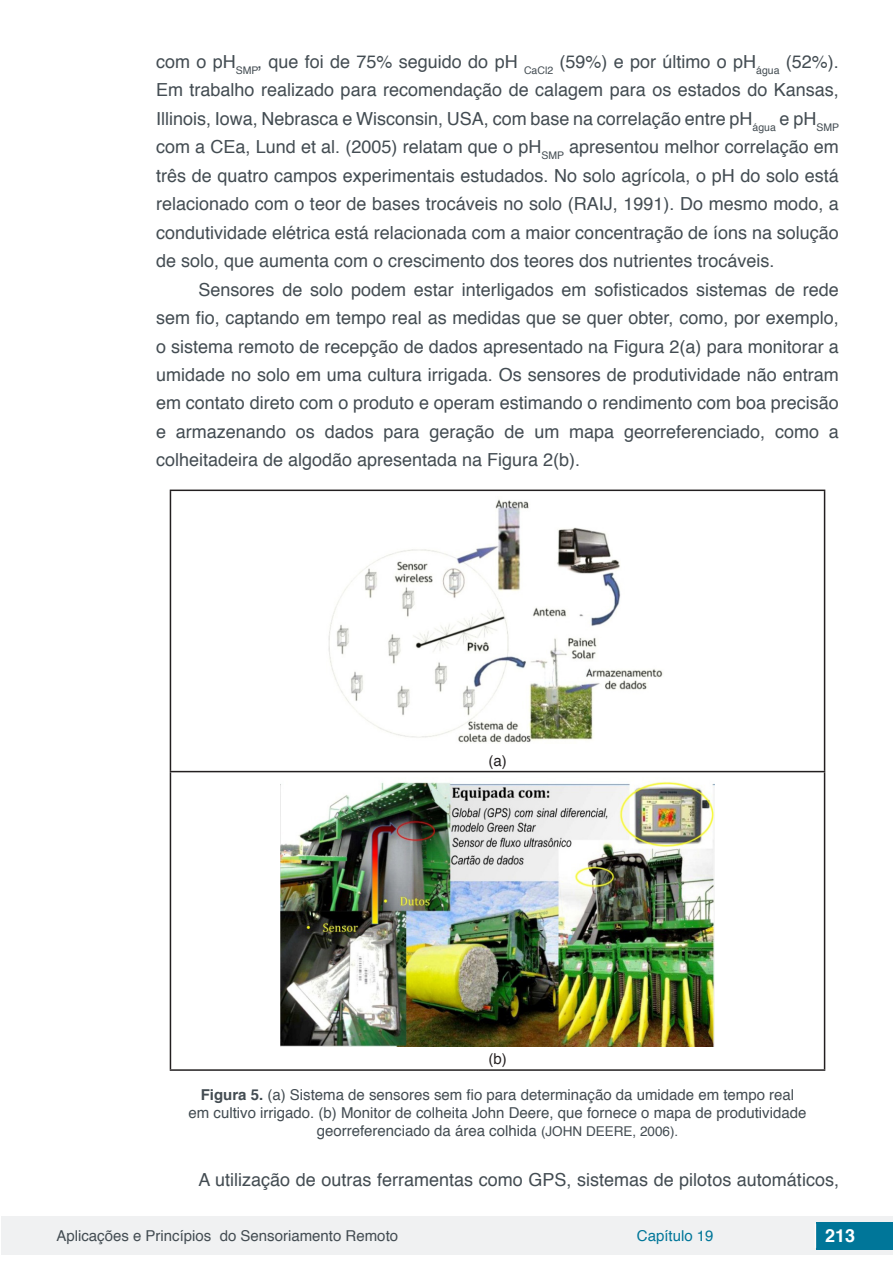
<style>
.page{position:relative;width:893px;height:1263px;background:#fff}
.page>*{position:absolute;margin:0;border:0;box-sizing:border-box;transform-origin:0 0}
.t1{font:18px/28.5px "Helvetica";color:#434c52;text-align:justify}
.t2{font:700 18px "Helvetica";color:#fff}
.t3{font:15px/18px "Helvetica";color:#434c52;text-align:center}
.t4{font:15px "Helvetica";color:#007699}
.t5{font:15px "Helvetica";color:#231f20}
.s1{font-weight:700}
.s2{font-size:13.5px}
</style>
<div class="page">
<div style="left:1px;top:1216px;width:891px;height:38px;background:#f0f1f2"></div>
<div style="left:816px;top:1222px;width:77px;height:27px;background:#007699"></div>
<svg style="left:815px;top:1224px;width:1px;height:24px"></svg>
<hr style="left:170px;top:490px;width:655px;height:1px;background:#231f20">
<hr style="left:170px;top:491px;width:1px;height:280px;background:#231f20">
<hr style="left:824px;top:491px;width:1px;height:280px;background:#231f20">
<hr style="left:170px;top:771px;width:655px;height:1px;background:#231f20">
<hr style="left:170px;top:772px;width:1px;height:297px;background:#231f20">
<hr style="left:824px;top:772px;width:1px;height:297px;background:#231f20">
<hr style="left:170px;top:1069px;width:655px;height:2px;background:#231f20">
<img style="left:328px;top:499px;width:335px;height:244px">
<img style="left:280px;top:780px;width:435px;height:266px">
<p class="t1" style="left:156px;top:47px;width:685px">com o pH<sub>SMP</sub>, que foi de 75% seguido do pH <sub>CaCl2</sub> (59%) e por último o pH<sub>água</sub> (52%).<br>Em trabalho realizado para recomendação de calagem para os estados do Kansas, Illinois, Iowa, Nebrasca e Wisconsin, USA, com base na correlação entre pH<sub>água</sub> e pH<sub>SMP </sub>com a CEa, Lund et al. (2005) relatam que o pH<sub>SMP</sub> apresentou melhor correlação em três de quatro campos experimentais estudados. No solo agrícola, o pH do solo está relacionado com o teor de bases trocáveis no solo (RAIJ, 1991). Do mesmo modo, a condutividade elétrica está relacionada com a maior concentração de íons na solução de solo, que aumenta com o crescimento dos teores dos nutrientes trocáveis.</p>
<p class="t1" style="left:156px;top:275px;width:684px;text-indent:43px">Sensores de solo podem estar interligados em sofisticados sistemas de rede sem fio, captando em tempo real as medidas que se quer obter, como, por exemplo, o sistema remoto de recepção de dados apresentado na Figura 2(a) para monitorar a umidade no solo em uma cultura irrigada. Os sensores de produtividade não entram em contato direto com o produto e operam estimando o rendimento com boa precisão e armazenando os dados para geração de um mapa georreferenciado, como a colheitadeira de algodão apresentada na Figura 2(b).</p>
<p class="t5" style="left:488px;top:749px;width:20px">(a)</p>
<p class="t5" style="left:488px;top:1047px;width:20px">(b)</p>
<p class="t3" style="left:189px;top:1086px;width:619px"><span class="s1">Figura 5.</span> (a) Sistema de sensores sem fio para determinação da umidade em tempo real em cultivo irrigado. (b) Monitor de colheita John Deere, que fornece o mapa de produtividade georreferenciado da área colhida <span class="s2">(JOHN DEERE, 2006).</span></p>
<p class="t1" style="left:199px;top:1166px;width:642px">A utilização de outras ferramentas como GPS, sistemas de pilotos automáticos,</p>
<p class="t3" style="left:56px;top:1227px;width:343px">Aplicações e Princípios do Sensoriamento Remoto</p>
<p class="t4" style="left:637px;top:1224px;width:78px">Capítulo 19</p>
<p class="t2" style="left:825px;top:1221px;width:32px">213</p>
</div>
